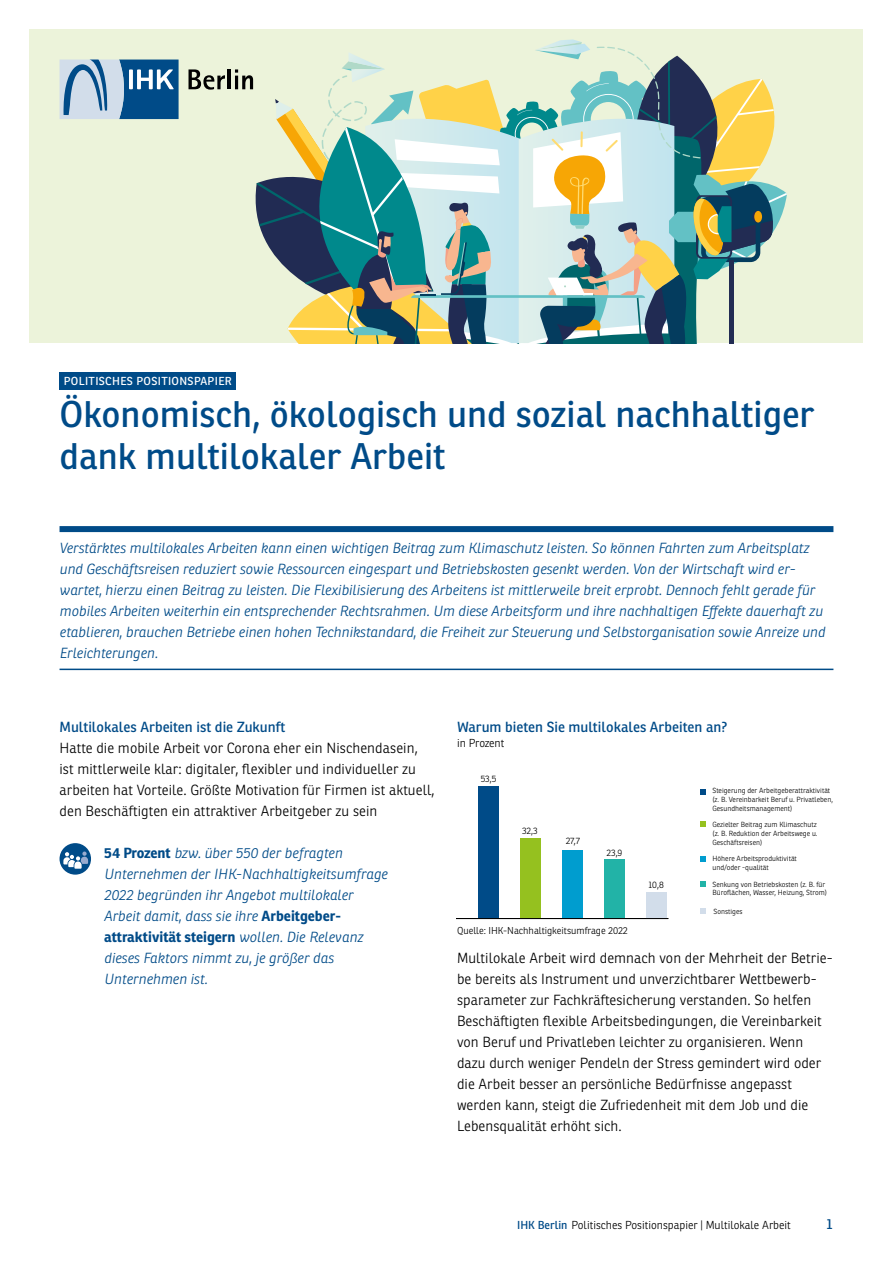
<style>
.page{position:relative;width:893px;height:1263px;background:#fff}
.page>*{position:absolute;margin:0;border:0;box-sizing:border-box;transform-origin:0 0}
.t1{font:36px/42px "Ronnia";color:#004b88}
.t2{font:italic 300 14.25px/21px "Ronnia";color:#004b88}
.t3{font:300 14.25px/21px "Ronnia";letter-spacing:.005em;color:#000}
.t4{font:14.25px "Ronnia";color:#004b88}
.t5{font:300 11.25px "Ronnia";color:#000}
.t6{font:11.25px "Ronnia";letter-spacing:.03em;color:#fff}
.t7{font:300 9.75px "Ronnia";color:#000}
.t8{font:300 9.15px "Ronnia";color:#000}
.t9{font:300 7.2px/8.7px "Ronnia";color:#000}
.s1{font-weight:700;font-style:normal}
.s2{font-weight:400;color:#004b88}
</style>
<div class="page">
<div style="left:30px;top:30px;width:833px;height:313px;background:#ecf3da"></div>
<svg style="left:189px;top:69px;width:36px;height:21px"></svg>
<hr style="left:228px;top:69px;width:3px;height:20px;background:#000">
<svg style="left:235px;top:39px;width:552px;height:304px"></svg>
<svg style="left:60px;top:60px;width:119px;height:59px;background:#6994b9"></svg>
<div style="left:60px;top:372px;width:176px;height:18px;background:#004b88"></div>
<div style="left:60px;top:526px;width:773px;height:6px;background:#004b88"></div>
<hr style="left:60px;top:669px;width:773px;height:1px;background:#004b88">
<div style="left:60px;top:843px;width:31px;height:31px;background:#004b88;border-radius:50%"></div>
<svg style="left:63px;top:851px;width:25px;height:18px"></svg>
<div style="left:478px;top:786px;width:21px;height:132px;background:#004b88"></div>
<div style="left:520px;top:838px;width:21px;height:80px;background:#95c11f"></div>
<div style="left:562px;top:850px;width:21px;height:68px;background:#009dcf"></div>
<div style="left:604px;top:859px;width:21px;height:59px;background:#22b3a7"></div>
<div style="left:647px;top:892px;width:20px;height:26px;background:#d2ddea"></div>
<svg style="left:700px;top:789px;width:6px;height:5px"></svg>
<svg style="left:700px;top:821px;width:6px;height:6px"></svg>
<svg style="left:700px;top:856px;width:6px;height:6px"></svg>
<svg style="left:700px;top:881px;width:6px;height:6px"></svg>
<svg style="left:700px;top:908px;width:6px;height:6px"></svg>
<hr style="left:457px;top:918px;width:211px;height:1px;background:#000">
<p class="t6" style="left:64px;top:374px;width:170px">POLITISCHES POSITIONSPAPIER</p>
<h1 class="t1" style="left:60px;top:393px;width:757px">Ökonomisch, ökologisch und sozial nachhaltiger dank multilokaler Arbeit</h1>
<p class="t2" style="left:60px;top:537px;width:767px">Verstärktes multilokales Arbeiten kann einen wichtigen Beitrag zum Klimaschutz leisten. So können Fahrten zum Arbeitsplatz und Geschäftsreisen reduziert sowie Ressourcen eingespart und Betriebskosten gesenkt werden. Von der Wirtschaft wird er&shy;wartet, hierzu einen Beitrag zu leisten. Die Flexibilisierung des Arbeitens ist mittlerweile breit erprobt. Dennoch fehlt gerade für mobiles Arbeiten weiterhin ein entsprechender Rechtsrahmen. Um diese Arbeitsform und ihre nachhaltigen Effekte dauerhaft zu etablieren, brauchen Betriebe einen hohen Technikstandard, die Freiheit zur Steuerung und Selbstorganisation sowie Anreize und Erleichterungen.</p>
<p class="t4" style="left:60px;top:718px;width:227px">Multilokales Arbeiten ist die Zukunft</p>
<p class="t3" style="left:60px;top:737px;width:377px">Hatte die mobile Arbeit vor Corona eher ein Nischendasein, ist mittlerweile klar: digitaler, flexibler und individueller zu arbeiten hat Vorteile. Größte Motivation für Firmen ist aktuell, den Beschäftigten ein attraktiver Arbeitgeber zu sein</p>
<p class="t2" style="left:104px;top:842px;width:285px"><span class="s1">54 Prozent</span> bzw. über 550 der befragten Unternehmen der IHK-Nachhaltigkeitsumfrage 2022 begründen ihr Angebot multilokaler Arbeit damit, dass sie ihre <span class="s1">Arbeitgeber&shy;attraktivität steigern</span> wollen. Die Relevanz dieses Faktors nimmt zu, je größer das Unternehmen ist.</p>
<p class="t4" style="left:457px;top:718px;width:272px">Warum bieten Sie multilokales Arbeiten an?</p>
<p class="t5" style="left:457px;top:736px;width:49px">in Prozent</p>
<p class="t8" style="left:481px;top:773px;width:17px">53,5</p>
<p class="t8" style="left:522px;top:826px;width:17px">32,3</p>
<p class="t8" style="left:566px;top:835px;width:16px">27,7</p>
<p class="t8" style="left:607px;top:847px;width:17px">23,9</p>
<p class="t7" style="left:457px;top:925px;width:172px">Quelle: IHK-Nachhaltigkeitsumfrage 2022</p>
<p class="t8" style="left:649px;top:879px;width:17px">10,8</p>
<p class="t9" style="left:712px;top:786px;width:122px">Steigerung der Arbeitgeberattraktivität (z. B. Vereinbarkeit Beruf u. Privatleben,<br>Gesundheitsmanagement)</p>
<p class="t9" style="left:712px;top:820px;width:107px">Gezielter Beitrag zum Klimaschutz (z. B. Reduktion der Arbeitswege u.<br>Geschäftsreisen)</p>
<p class="t9" style="left:712px;top:854px;width:86px">Höhere Arbeitsproduktivität und/oder -qualität</p>
<p class="t9" style="left:712px;top:880px;width:116px">Senkung von Betriebskosten (z. B. für<br>Büroflächen, Wasser, Heizung, Strom)</p>
<p class="t9" style="left:714px;top:907px;width:31px">Sonstiges</p>
<p class="t3" style="left:457px;top:947px;width:377px">Multilokale Arbeit wird demnach von der Mehrheit der Betrie&shy;be bereits als Instrument und unverzichtbarer Wettbewerb&shy;sparameter zur Fachkräftesicherung verstanden. So helfen Beschäftigten flexible Arbeitsbedingungen, die Vereinbarkeit von Beruf und Privatleben leichter zu organisieren. Wenn dazu durch weniger Pendeln der Stress gemindert wird oder die Arbeit besser an persönliche Bedürfnisse angepasst werden kann, steigt die Zufriedenheit mit dem Job und die Lebensqualität erhöht sich.</p>
<p class="t5" style="left:517px;top:1218px;width:275px"><span class="s2">IHK Berlin</span> Politisches Positionspapier | Multilokale Arbeit</p>
<p class="t4" style="left:826px;top:1215px;width:8px">1</p>
</div>
